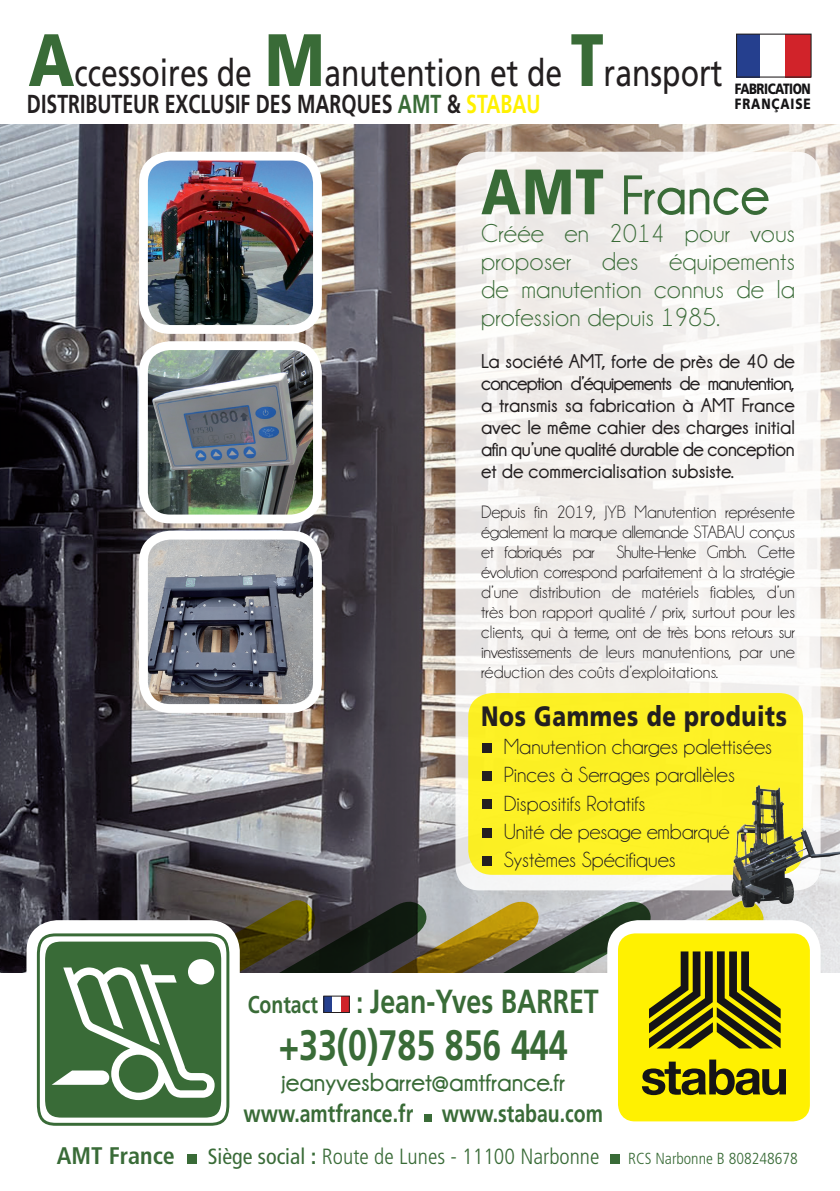
<style>
.page{position:relative;width:840px;height:1191px;background:#fff}
.page>*{position:absolute;margin:0;border:0;box-sizing:border-box;transform-origin:0 0}
.t1{font:700 56px "Champagne&Limousines";color:#396b37}
.t2{font:700 42.4px "Frutiger";color:#396b37;scale:.8 1}
.t3{font:37.6px "Frutiger";color:#231f20;scale:.8 1}
.t4{font:700 33.4px "Frutiger";color:#396b37;scale:.8 1}
.t5{font:900 28px "Frutiger";letter-spacing:.03em;color:#231f20;scale:.8 1}
.t6{font:26px/28px "Champagne&Limousines";letter-spacing:.01em;color:#396b37;text-align:justify}
.t7{font:700 26px "Frutiger";color:#231f20;scale:.75 1}
.t8{font:700 26px "Champagne&Limousines";color:#396b37}
.t9{font:700 24.2px "Frutiger";color:#396b37;scale:.8 1}
.t10{font:700 condensed 24px "Frutiger";color:#396b37}
.t11{font:22px/28px "Champagne&Limousines";color:#231f20}
.t12{font:300 condensed 22px "Frutiger";color:#396b37}
.t13{font:700 20px/22px "Champagne&Limousines";color:#231f20;text-align:justify}
.t14{font:18px/20px "Champagne&Limousines";color:#231f20;text-align:justify}
.t15{font:300 condensed 16px "Frutiger";color:#396b37}
.t16{font:900 14.8px/14.8px "Frutiger";letter-spacing:-.04em;color:#151416;scale:.8 1}
.s1{font-weight:900;font-size:74px;color:#396b37}
.s2{color:#396b37}
.s3{color:#fff101}
.s4{font-family:"Frutiger";font-weight:900;font-size:64px}
.s5{font-size:30.4px}
.s6{font-weight:400}
.s7{font-weight:700}
</style>
<div class="page">
<img style="left:0;top:125px;width:839px;height:847px">
<svg style="left:0;top:894px;width:61px;height:78px;background:#3c3b44"></svg>
<svg style="left:61px;top:894px;width:112px;height:26px;background:#343138"></svg>
<svg style="left:173px;top:894px;width:112px;height:78px;background:#504831"></svg>
<svg style="left:285px;top:894px;width:112px;height:78px;background:#313126"></svg>
<svg style="left:397px;top:894px;width:372px;height:78px;background:#858263"></svg>
<img style="left:143px;top:156px;width:174px;height:173px;border-radius:27px">
<div style="left:139px;top:152px;width:183px;height:182px;border:9px solid #fff;border-radius:27px"></div>
<img style="left:143px;top:346px;width:174px;height:173px;border-radius:27px">
<div style="left:139px;top:341px;width:183px;height:182px;border:9px solid #fff;border-radius:27px"></div>
<img style="left:143px;top:535px;width:174px;height:173px;border-radius:27px">
<div style="left:139px;top:531px;width:183px;height:182px;border:9px solid #fff;border-radius:27px"></div>
<div style="left:323px;top:996px;width:9px;height:16px;background:#253f8e"></div>
<div style="left:331px;top:996px;width:9px;height:16px;background:#fff"></div>
<div style="left:340px;top:996px;width:9px;height:16px;background:#d1232a"></div>
<div style="left:323px;top:995px;width:26px;height:17px;border:1px solid #231f20"></div>
<div style="left:424px;top:1114px;width:7px;height:7px;background:#396b37"></div>
<svg style="left:31px;top:924px;width:204px;height:204px"></svg>
<div style="left:26px;top:920px;width:214px;height:212px;border:9px solid #fff;border-radius:27px"></div>
<svg style="left:37px;top:933px;width:192px;height:192px"></svg>
<div style="left:187px;top:1154px;width:9px;height:9px;background:#396b37"></div>
<div style="left:609px;top:1154px;width:10px;height:9px;background:#396b37"></div>
<svg style="left:611px;top:924px;width:204px;height:204px"></svg>
<div style="left:607px;top:920px;width:213px;height:212px;border:9px solid #fff;border-radius:27px"></div>
<div style="left:617px;top:933px;width:192px;height:188px;background:#fff101;border-radius:17px"></div>
<svg style="left:642px;top:1059px;width:143px;height:36px"></svg>
<svg style="left:649px;top:951px;width:131px;height:97px"></svg>
<svg style="left:455px;top:152px;width:365px;height:738px;fill:#f3f0ee"></svg>
<div style="left:468px;top:693px;width:334px;height:181px;background:#fdf125;border-radius:24px"></div>
<svg style="left:0;top:635px;width:17px;height:234px;background:#312f38"></svg>
<div style="left:735px;top:34px;width:26px;height:43px;background:#253f8e"></div>
<div style="left:759px;top:34px;width:26px;height:43px;background:#fff"></div>
<div style="left:784px;top:34px;width:26px;height:43px;background:#d1232a"></div>
<div style="left:735px;top:34px;width:76px;height:44px;border:1px solid #231f20"></div>
<img style="left:725px;top:782px;width:114px;height:130px">
<div style="left:482px;top:743px;width:9px;height:9px;background:#231f20"></div>
<div style="left:482px;top:771px;width:9px;height:9px;background:#231f20"></div>
<div style="left:482px;top:799px;width:9px;height:10px;background:#231f20"></div>
<div style="left:482px;top:828px;width:9px;height:9px;background:#231f20"></div>
<div style="left:482px;top:856px;width:9px;height:9px;background:#231f20"></div>
<h3 class="t3" style="left:28px;top:51px;width:868px"><span class="s1">A</span>ccessoires de <span class="s1">M</span>anutention et de <span class="s1">T</span>ransport</h3>
<h3 class="t7" style="left:27px;top:89px;width:686px">DISTRIBUTEUR EXCLUSIF DES MARQUES <span class="s2">AMT</span> &amp; <span class="s3">STABAU</span></h3>
<p class="t16" style="left:734px;top:82px;width:97px">FABRICATION<br>FRANÇAISE</p>
<h1 class="t1" style="left:481px;top:164px;width:290px"><span class="s4">AMT</span> France</h1>
<h3 class="t6" style="left:481px;top:219px;width:315px">Créée en 2014 pour vous proposer des équipements de manutention connus de la profession depuis 1985.</h3>
<p class="t13" style="left:481px;top:350px;width:315px">La société AMT, forte de près de 40 de conception d’équipements de manutention, a transmis sa fabrication à AMT France avec le même cahier des charges initial afin qu’une qualité durable de conception et de commercialisation subsiste.</p>
<p class="t14" style="left:481px;top:502px;width:315px">Depuis fin 2019, JYB Manutention représente également la marque allemande STABAU conçus et fabriqués par Shulte-Henke Gmbh. Cette évolution correspond parfaitement à la stratégie d’une distribution de matériels fiables, d’un très bon rapport qualité / prix, surtout pour les clients, qui à terme, ont de très bons retours sur investissements de leurs manutentions, par une réduction des coûts d’exploitations.</p>
<h3 class="t5" style="left:481px;top:699px;width:384px">Nos Gammes de produits</h3>
<p class="t11" style="left:503px;top:733px;width:270px">Manutention charges palettisées<br>Pinces à Serrages parallèles<br>Dispositifs Rotatifs<br>Unité de pesage embarqué<br>Systèmes Spécifiques</p>
<h3 class="t9" style="left:247px;top:990px;width:89px">Contact</h3>
<h3 class="t4" style="left:356px;top:981px;width:304px"><span class="s5">:</span> Jean-Yves BARRET</h3>
<h2 class="t2" style="left:278px;top:1020px;width:362px">+33(0)785 856 444</h2>
<h3 class="t8" style="left:281px;top:1067px;width:285px">jeanyvesbarret@amtfrance.fr</h3>
<h3 class="t9" style="left:243px;top:1098px;width:450px">www.amtfrance.fr www.stabau.com</h3>
<h3 class="t10" style="left:57px;top:1141px;width:120px">AMT France</h3>
<p class="t12" style="left:208px;top:1143px;width:393px"><span class="s6">Siège social</span> <span class="s7">:</span> Route de Lunes - 11100 Narbonne</p>
<p class="t15" style="left:627px;top:1149px;width:171px">RCS Narbonne B 808248678</p>
</div>
